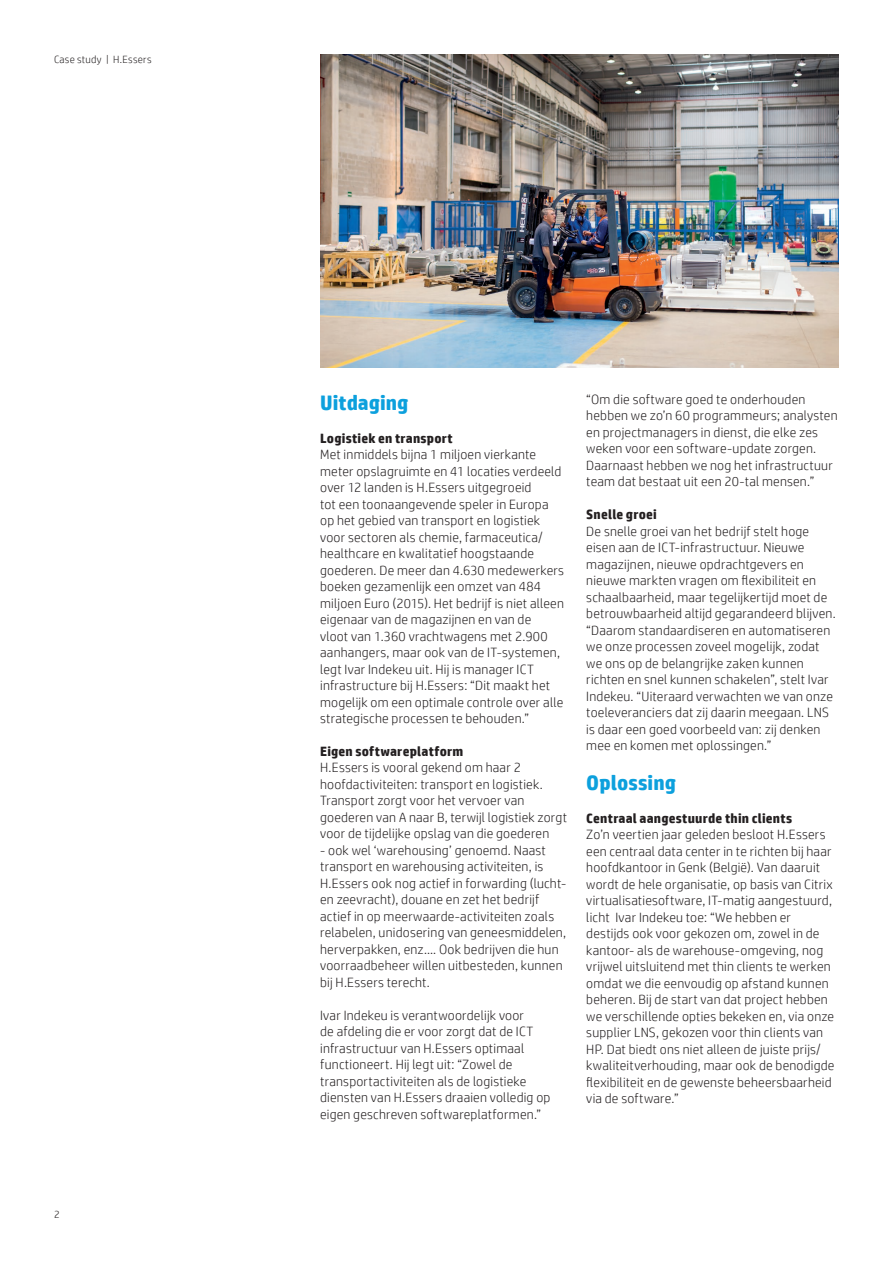
<style>
.page{position:relative;width:893px;height:1263px;background:#fff}
.page>*{position:absolute;margin:0;border:0;box-sizing:border-box;transform-origin:0 0}
.Subhead_14_16_bold_b{font:700 21px "HP Simplified";letter-spacing:.005em;color:#0ca0dd}
.Body{font:300 13.5px/16.5px "HP Simplified";letter-spacing:.015em;color:#231f20}
.Body_header_bold{font:700 13.5px "HP Simplified";letter-spacing:.015em;color:#231f20}
.Title_descriptor{font:300 10.5px "HP Simplified";letter-spacing:.025em;color:#231f20}
.Page_number_left{font:300 10.5px "HP Simplified";color:#231f20}
</style>
<div class="page">
<img style="left:320px;top:54px;width:519px;height:314px">
<p class="Title_descriptor" style="left:54px;top:53px;width:99px">Case study | H.Essers</p>
<p class="Page_number_left" style="left:54px;top:1208px;width:7px">2</p>
<p class="Subhead_14_16_bold_b" style="left:320px;top:390px;width:90px">Uitdaging</p>
<p class="Body_header_bold" style="left:320px;top:430px;width:134px">Logistiek en transport</p>
<p class="Body" style="left:320px;top:446px;width:245px">Met inmiddels bijna 1 miljoen vierkante meter opslagruimte en 41 locaties verdeeld over 12 landen is H.Essers uitgegroeid<br>tot een toonaangevende speler in Europa op het gebied van transport en logistiek voor sectoren als chemie, farmaceutica/ healthcare en kwalitatief hoogstaande goederen. De meer dan 4.630 medewerkers boeken gezamenlijk een omzet van 484 miljoen Euro (2015). Het bedrijf is niet alleen eigenaar van de magazijnen en van de<br>vloot van 1.360 vrachtwagens met 2.900 aanhangers, maar ook van de IT-systemen, legt Ivar Indekeu uit. Hij is manager ICT infrastructure bij H.Essers: “Dit maakt het mogelijk om een optimale controle over alle strategische processen te behouden.”</p>
<p class="Body_header_bold" style="left:320px;top:743px;width:145px">Eigen softwareplatform</p>
<p class="Body" style="left:320px;top:759px;width:248px">H.Essers is vooral gekend om haar 2 hoofdactiviteiten: transport en logistiek.<br>Transport zorgt voor het vervoer van goederen van A naar B, terwijl logistiek zorgt voor de tijdelijke opslag van die goederen</p>
<p class="Body" style="left:320px;top:842px;width:247px">- ook wel ‘warehousing’ genoemd. Naast transport en warehousing activiteiten, is H.Essers ook nog actief in forwarding (lucht&shy;en zeevracht), douane en zet het bedrijf actief in op meerwaarde-activiteiten zoals relabelen, unidosering van geneesmiddelen, herverpakken, enz…. Ook bedrijven die hun voorraadbeheer willen uitbesteden, kunnen bij H.Essers terecht.</p>
<p class="Body" style="left:320px;top:1006px;width:232px">Ivar Indekeu is verantwoordelijk voor<br>de afdeling die er voor zorgt dat de ICT infrastructuur van H.Essers optimaal functioneert. Hij legt uit: “Zowel de transportactiviteiten als de logistieke diensten van H.Essers draaien volledig op eigen geschreven softwareplatformen.”</p>
<p class="Body" style="left:586px;top:391px;width:253px">“Om die software goed te onderhouden hebben we zo’n 60 programmeurs; analysten en projectmanagers in dienst, die elke zes weken voor een software-update zorgen.<br>Daarnaast hebben we nog het infrastructuur team dat bestaat uit een 20-tal mensen.”</p>
<p class="Body_header_bold" style="left:586px;top:506px;width:72px">Snelle groei</p>
<p class="Body" style="left:586px;top:522px;width:251px">De snelle groei van het bedrijf stelt hoge eisen aan de ICT-infrastructuur. Nieuwe magazijnen, nieuwe opdrachtgevers en nieuwe markten vragen om flexibiliteit en schaalbaarheid, maar tegelijkertijd moet de betrouwbaarheid altijd gegarandeerd blijven. “Daarom standaardiseren en automatiseren we onze processen zoveel mogelijk, zodat we ons op de belangrijke zaken kunnen richten en snel kunnen schakelen”, stelt Ivar Indekeu. “Uiteraard verwachten we van onze toeleveranciers dat zij daarin meegaan. LNS is daar een goed voorbeeld van: zij denken mee en komen met oplossingen.”</p>
<p class="Subhead_14_16_bold_b" style="left:586px;top:770px;width:91px">Oplossing</p>
<p class="Body_header_bold" style="left:586px;top:810px;width:207px">Centraal aangestuurde thin clients</p>
<p class="Body" style="left:586px;top:826px;width:250px">Zo’n veertien jaar geleden besloot H.Essers een centraal data center in te richten bij haar hoofdkantoor in Genk (België). Van daaruit wordt de hele organisatie, op basis van Citrix virtualisatiesoftware, IT-matig aangestuurd, licht Ivar Indekeu toe: “We hebben er destijds ook voor gekozen om, zowel in de kantoor- als de warehouse-omgeving, nog vrijwel uitsluitend met thin clients te werken omdat we die eenvoudig op afstand kunnen beheren. Bij de start van dat project hebben we verschillende opties bekeken en, via onze supplier LNS, gekozen voor thin clients van HP. Dat biedt ons niet alleen de juiste prijs/ kwaliteitverhouding, maar ook de benodigde flexibiliteit en de gewenste beheersbaarheid via de software.”</p>
</div>
